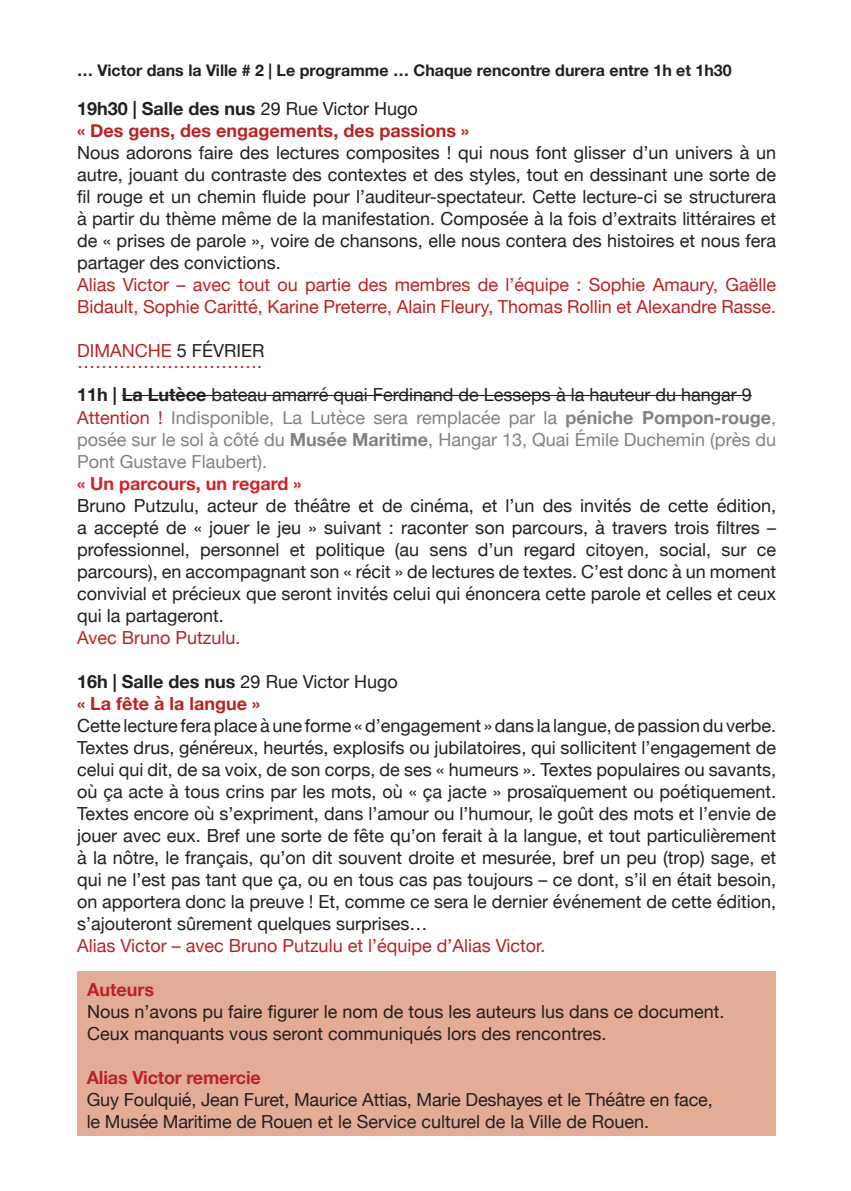
<style>
.page{position:relative;width:851px;height:1191px;background:#fff}
.page>*{position:absolute;margin:0;border:0;box-sizing:border-box;transform-origin:0 0}
.t1{font:18px/22px "Helvetica Neue";color:#231f20;text-align:justify}
.t2{font:18px/22px "Helvetica Neue";color:#b92325}
.t3{font:18px/22px "Helvetica Neue";color:#808285;text-align:justify}
.t4{font:700 18px "Helvetica Neue";color:#b92325}
.t5{font:700 18px "Helvetica Neue";color:#231f20}
.t6{font:700 18px "Helvetica Neue";color:#d1232a}
.t7{font:700 16px "Helvetica Neue";color:#231f20}
.s1{font-weight:400}
.s2{color:#231f20}
.s3{font-weight:700}
.s4{color:#b92325}
</style>
<div class="page">
<div style="left:77px;top:971px;width:699px;height:164px;background:#e3ac97"></div>
<hr style="left:122px;top:395px;width:629px;height:1px;background:#231f20">
<p class="t7" style="left:77px;top:58px;width:656px">… Victor dans la Ville # 2 | Le programme … Chaque rencontre durera entre 1h et 1h30</p>
<p class="t5" style="left:77px;top:95px;width:342px">19h30 | Salle des nus <span class="s1">29 Rue Victor Hugo</span></p>
<p class="t4" style="left:77px;top:117px;width:393px">« Des gens, des engagements, des passions »</p>
<p class="t1" style="left:77px;top:143px;width:700px">Nous adorons faire des lectures composites ! qui nous font glisser d’un univers à un autre, jouant du contraste des contextes et des styles, tout en dessinant une sorte de fil rouge et un chemin fluide pour l’auditeur-spectateur. Cette lecture-ci se structurera à partir du thème même de la manifestation. Composée à la fois d’extraits littéraires et de « prises de parole », voire de chansons, elle nous contera des histoires et nous fera partager des convictions.</p>
<p class="t2" style="left:77px;top:275px;width:700px">Alias Victor – avec tout ou partie des membres de l’équipe : Sophie Amaury, Gaëlle<br>Bidault, Sophie Caritté, Karine Preterre, Alain Fleury, Thomas Rollin et Alexandre Rasse.</p>
<p class="t2" style="left:77px;top:341px;width:189px">DIMANCHE <span class="s2">5 FÉVRIER</span></p>
<p class="t2" style="left:77px;top:352px;width:187px">………………………….</p>
<p class="t1" style="left:77px;top:385px;width:676px"><span class="s3">11h | La Lutèce</span> bateau amarré quai Ferdinand de Lesseps à la hauteur du hangar 9</p>
<p class="t3" style="left:77px;top:407px;width:700px"><span class="s4">Attention !</span> Indisponible, La Lutèce sera remplacée par la <span class="s3">péniche Pompon-rouge</span>, posée sur le sol à côté du <span class="s3">Musée Maritime</span>, Hangar 13, Quai Émile Duchemin (près du Pont Gustave Flaubert).</p>
<p class="t6" style="left:77px;top:469px;width:226px">« Un parcours, un regard »</p>
<p class="t1" style="left:77px;top:495px;width:700px">Bruno Putzulu, acteur de théâtre et de cinéma, et l’un des invités de cette édition, a accepté de « jouer le jeu » suivant : raconter son parcours, à travers trois filtres – professionnel, personnel et politique (au sens d’un regard citoyen, social, sur ce parcours), en accompagnant son « récit » de lectures de textes. C’est donc à un moment convivial et précieux que seront invités celui qui énoncera cette parole et celles et ceux qui la partageront.</p>
<p class="t2" style="left:77px;top:627px;width:165px">Avec Bruno Putzulu.</p>
<p class="t5" style="left:77px;top:667px;width:322px">16h | Salle des nus <span class="s1">29 Rue Victor Hugo</span></p>
<p class="t4" style="left:77px;top:689px;width:184px">« La fête à la langue »</p>
<p class="t1" style="left:77px;top:715px;width:700px">Cette lecture fera place à une forme « d’engagement » dans la langue, de passion du verbe.<br>Textes drus, généreux, heurtés, explosifs ou jubilatoires, qui sollicitent l’engagement de celui qui dit, de sa voix, de son corps, de ses « humeurs ». Textes populaires ou savants, où ça acte à tous crins par les mots, où « ça jacte » prosaïquement ou poétiquement.<br>Textes encore où s’expriment, dans l’amour ou l’humour, le goût des mots et l’envie de jouer avec eux. Bref une sorte de fête qu’on ferait à la langue, et tout particulièrement à la nôtre, le français, qu’on dit souvent droite et mesurée, bref un peu (trop) sage, et qui ne l’est pas tant que ça, ou en tous cas pas toujours – ce dont, s’il en était besoin, on apportera donc la preuve ! Et, comme ce sera le dernier événement de cette édition, s’ajouteront sûrement quelques surprises…</p>
<p class="t2" style="left:77px;top:935px;width:470px">Alias Victor – avec Bruno Putzulu et l’équipe d’Alias Victor.</p>
<p class="t4" style="left:87px;top:975px;width:69px">Auteurs</p>
<p class="t1" style="left:87px;top:1001px;width:638px">Nous n’avons pu faire figurer le nom de tous les auteurs lus dans ce document.</p>
<p class="t1" style="left:87px;top:1023px;width:520px">Ceux manquants vous seront communiqués lors des rencontres.</p>
<p class="t4" style="left:87px;top:1063px;width:175px">Alias Victor remercie</p>
<p class="t1" style="left:87px;top:1089px;width:627px">Guy Foulquié, Jean Furet, Maurice Attias, Marie Deshayes et le Théâtre en face,</p>
<p class="t1" style="left:87px;top:1111px;width:564px">le Musée Maritime de Rouen et le Service culturel de la Ville de Rouen.</p>
</div>
